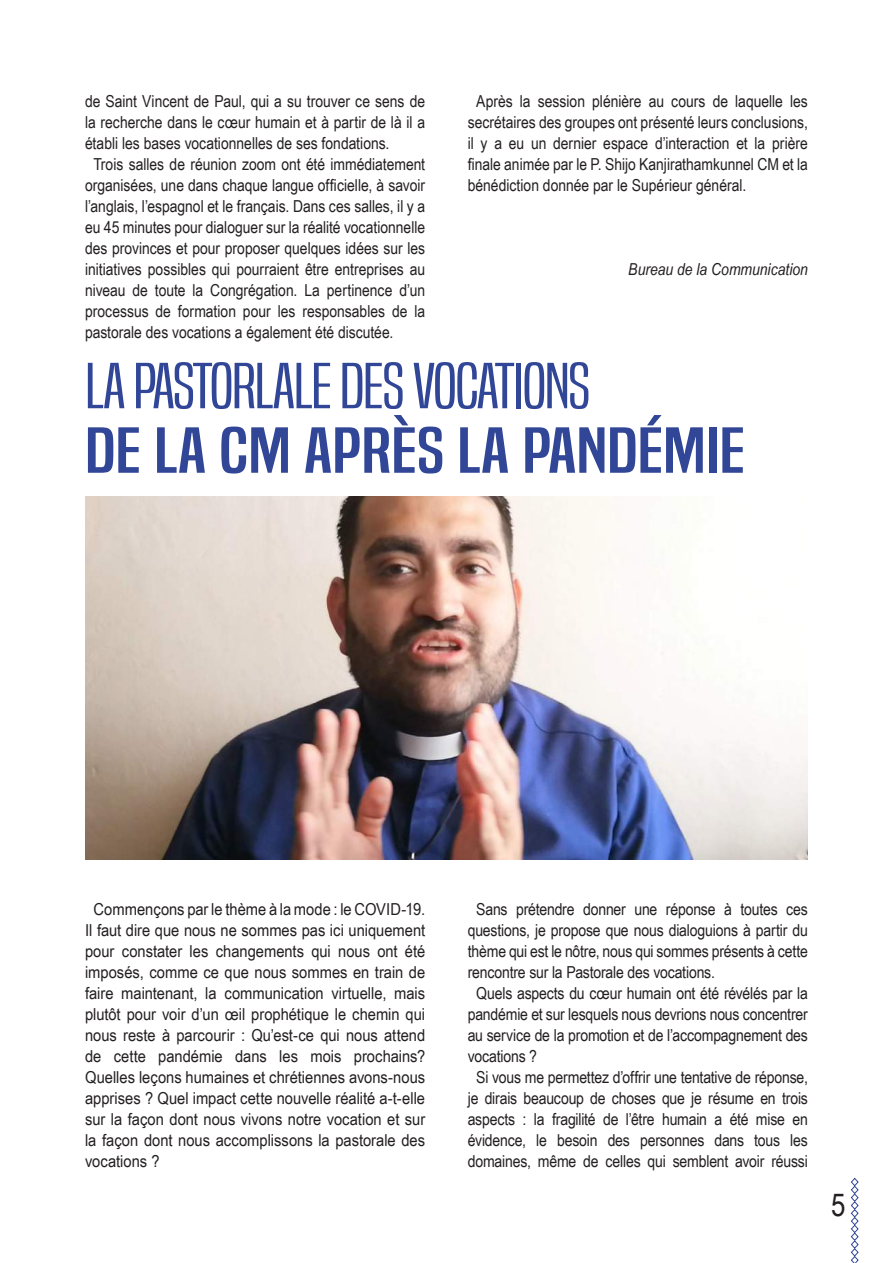
<style>
.page{position:relative;width:893px;height:1263px;background:#fff}
.page>*{position:absolute;margin:0;border:0;box-sizing:border-box;transform-origin:0 0}
.t1{font:60px "Built Titling Lt";letter-spacing:-.02em;color:#314697;scale:1.46 1}
.t2{font:60px "Built Titling Rg";color:#314697;scale:1.46 1}
.t3{font:31.5px "Arial Narrow";color:#231f20}
.t4{font:16.5px/21px "Arial Narrow";letter-spacing:-.005em;color:#231f20;text-align:justify}
.t5{font:16.5px "Arial Narrow";letter-spacing:-.005em;color:#231f20;scale:1.04 1}
.t6{font:16.5px/21px "Arial Narrow";letter-spacing:-.005em;color:#231f20;text-align:justify;scale:1.09 1}
.t7{font:italic 16.5px "Arial Narrow";color:#231f20}
</style>
<div class="page">
<svg style="left:850px;top:1177px;width:9px;height:86px"></svg>
<img style="left:85px;top:496px;width:723px;height:363px">
<p class="t4" style="left:85px;top:90px;width:342px">de Saint Vincent de Paul, qui a su trouver ce sens de</p>
<p class="t4" style="left:85px;top:111px;width:342px">la recherche dans le cœur humain et à partir de là il a</p>
<p class="t4" style="left:85px;top:132px;width:306px">établi les bases vocationnelles de ses fondations.</p>
<p class="t4" style="left:94px;top:153px;width:333px">Trois salles de réunion zoom ont été immédiatement</p>
<p class="t4" style="left:85px;top:174px;width:342px">organisées, une dans chaque langue officielle, à savoir</p>
<p class="t4" style="left:85px;top:195px;width:342px">l’anglais, l’espagnol et le français. Dans ces salles, il y a</p>
<p class="t4" style="left:85px;top:216px;width:342px">eu 45 minutes pour dialoguer sur la réalité vocationnelle</p>
<p class="t4" style="left:85px;top:237px;width:342px">des provinces et pour proposer quelques idées sur les</p>
<p class="t4" style="left:85px;top:258px;width:342px">initiatives possibles qui pourraient être entreprises au</p>
<p class="t4" style="left:85px;top:279px;width:342px">niveau de toute la Congrégation. La pertinence d’un</p>
<p class="t4" style="left:85px;top:300px;width:342px">processus de formation pour les responsables de la</p>
<p class="t4" style="left:85px;top:321px;width:310px">pastorale des vocations a également été discutée.</p>
<p class="t4" style="left:468px;top:90px;width:342px;text-indent:9px">Après la session plénière au cours de laquelle les secrétaires des groupes ont présenté leurs conclusions, il y a eu un dernier espace d’interaction et la prière finale animée par le P. Shijo Kanjirathamkunnel CM et la bénédiction donnée par le Supérieur général.</p>
<p class="t7" style="left:628px;top:257px;width:181px">Bureau de la Communication</p>
<h1 class="t1" style="left:85px;top:350px;width:348px">LA PASTORLALE DES VOCATIONS</h1>
<h1 class="t2" style="left:85px;top:415px;width:454px">DE LA CM APRÈS LA PANDÉMIE</h1>
<p class="t6" style="left:85px;top:898px;width:314px;text-indent:9px">Commençons par le thème à la mode : le COVID-19.<br>Il faut dire que nous ne sommes pas ici uniquement pour constater les changements qui nous ont été imposés, comme ce que nous sommes en train de faire maintenant, la communication virtuelle, mais plutôt pour voir d’un œil prophétique le chemin qui nous reste à parcourir : Qu’est-ce qui nous attend de cette pandémie dans les mois prochains?<br>Quelles leçons humaines et chrétiennes avons-nous apprises ? Quel impact cette nouvelle réalité a-t-elle sur la façon dont nous vivons notre vocation et sur la façon dont nous accomplissons la pastorale des vocations ?</p>
<p class="t5" style="left:476px;top:897px;width:320px">Sans prétendre donner une réponse à toutes ces</p>
<p class="t5" style="left:468px;top:918px;width:329px">questions, je propose que nous dialoguions à partir du</p>
<p class="t5" style="left:468px;top:939px;width:329px">thème qui est le nôtre, nous qui sommes présents à cette</p>
<p class="t5" style="left:468px;top:960px;width:239px">rencontre sur la Pastorale des vocations.</p>
<p class="t5" style="left:476px;top:981px;width:320px">Quels aspects du cœur humain ont été révélés par la</p>
<p class="t5" style="left:468px;top:1002px;width:329px">pandémie et sur lesquels nous devrions nous concentrer</p>
<p class="t5" style="left:468px;top:1023px;width:329px">au service de la promotion et de l’accompagnement des</p>
<p class="t5" style="left:468px;top:1044px;width:68px">vocations ?</p>
<p class="t5" style="left:476px;top:1065px;width:320px">Si vous me permettez d’offrir une tentative de réponse,</p>
<p class="t5" style="left:468px;top:1086px;width:329px">je dirais beaucoup de choses que je résume en trois</p>
<p class="t5" style="left:468px;top:1107px;width:329px">aspects : la fragilité de l’être humain a été mise en</p>
<p class="t5" style="left:468px;top:1128px;width:329px">évidence, le besoin des personnes dans tous les</p>
<p class="t5" style="left:468px;top:1149px;width:329px">domaines, même de celles qui semblent avoir réussi</p>
<h2 class="t3" style="left:831px;top:1181px;width:16px">5</h2>
</div>
